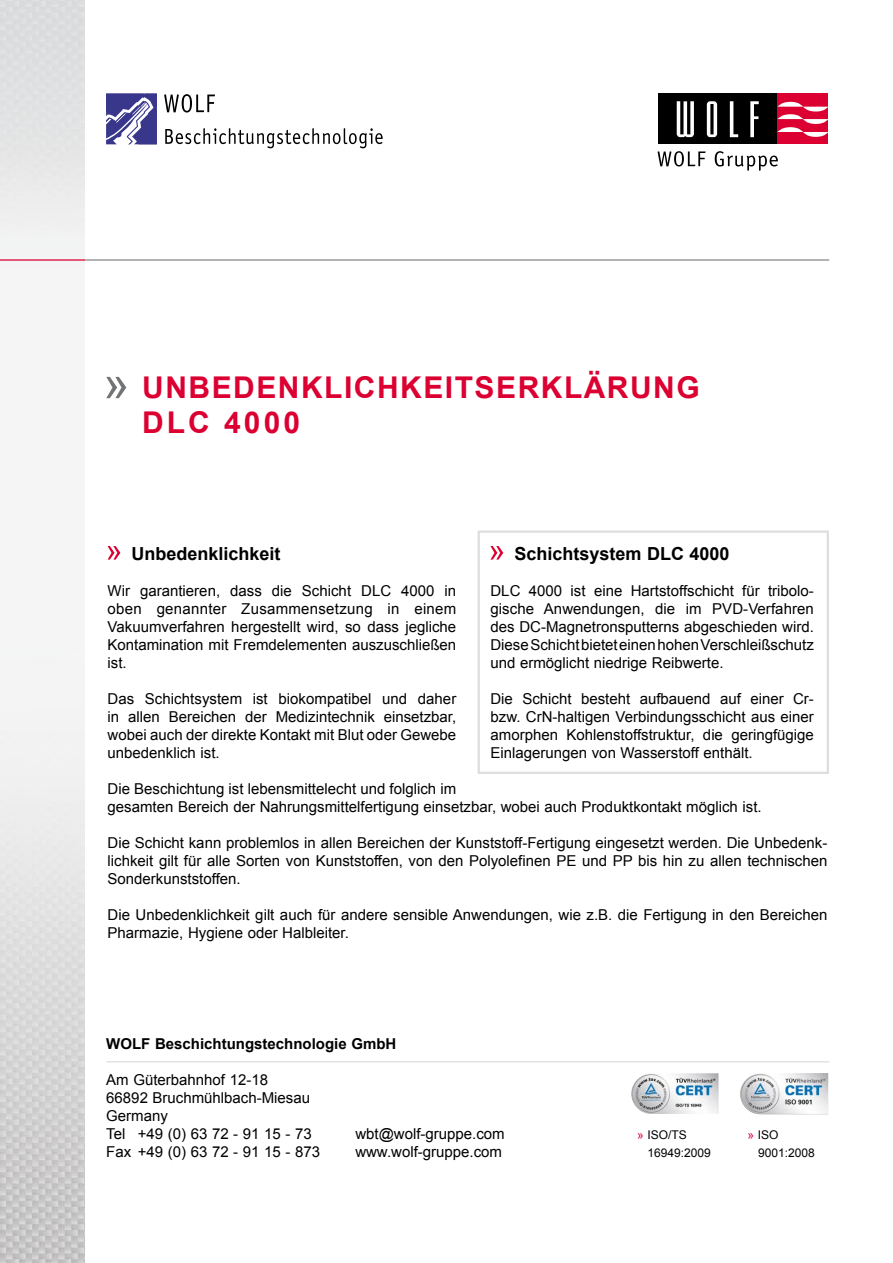
<style>
.page{position:relative;width:893px;height:1263px;background:#fff}
.page>*{position:absolute;margin:0;border:0;box-sizing:border-box;transform-origin:0 0}
.t1{font:700 30px/34.5px "Arial";letter-spacing:.05em;color:#db0031}
.t2{font:700 18px "Arial";color:#000}
.t3{font:15px/18px "Arial";color:#000;text-align:justify}
.t4{font:700 15px "Arial";color:#000}
.t5{font:12px/18px "Arial";color:#000}
.s1{color:#db0031}
</style>
<div class="page">
<img style="left:0;top:0;width:85px;height:1263px">
<hr style="left:85px;top:259px;width:744px;height:2px;background:#88898b">
<hr style="left:0;top:259px;width:85px;height:2px;background:#db0031">
<svg style="left:106px;top:94px;width:51px;height:50px"></svg>
<svg style="left:164px;top:94px;width:51px;height:19px"></svg>
<svg style="left:165px;top:128px;width:218px;height:20px"></svg>
<img style="left:631px;top:1073px;width:87px;height:41px">
<img style="left:740px;top:1073px;width:88px;height:41px">
<hr style="left:106px;top:1061px;width:723px;height:1px;background:#dddede">
<svg style="left:108px;top:546px;width:12px;height:14px"></svg>
<svg style="left:490px;top:546px;width:13px;height:14px"></svg>
<div style="left:478px;top:530px;width:351px;height:244px;border:2px solid #dddede"></div>
<svg style="left:106px;top:377px;width:20px;height:21px"></svg>
<div style="left:657px;top:94px;width:120px;height:50px;background:#000"></div>
<div style="left:777px;top:94px;width:51px;height:50px;background:#db0031"></div>
<svg style="left:677px;top:101px;width:17px;height:36px"></svg>
<svg style="left:707px;top:101px;width:10px;height:36px"></svg>
<svg style="left:730px;top:101px;width:8px;height:36px"></svg>
<svg style="left:750px;top:101px;width:9px;height:36px"></svg>
<svg style="left:778px;top:102px;width:50px;height:35px"></svg>
<svg style="left:658px;top:151px;width:48px;height:15px"></svg>
<svg style="left:715px;top:151px;width:63px;height:20px"></svg>
<h1 class="t1" style="left:142px;top:371px;width:554px">Unbedenklich keitserklärung<br>DLC 4000</h1>
<p class="t2" style="left:514px;top:541px;width:217px">Schichtsystem DLC 4000</p>
<p class="t3" style="left:490px;top:581px;width:325px">DLC 4000 ist eine Hartstoffschicht für tribolo&shy;gische Anwendungen, die im PVD-Verfahren des DC-Magnetronsputterns abgeschieden wird.<br>Diese Schicht bietet einen hohen Verschleißschutz und ermöglicht niedrige Reibwerte.</p>
<p class="t3" style="left:490px;top:689px;width:325px">Die Schicht besteht aufbauend auf einer Cr&shy;bzw. CrN-haltigen Verbindungsschicht aus einer amorphen Kohlenstoffstruktur, die geringfügige Einlagerungen von Wasserstoff enthält.</p>
<p class="t2" style="left:132px;top:541px;width:151px">Unbedenklichkeit</p>
<p class="t3" style="left:108px;top:581px;width:350px">Wir garantieren, dass die Schicht DLC 4000 in oben genannter Zusammensetzung in einem Vakuumverfahren hergestellt wird, so dass jegliche Kontamination mit Fremdelementen auszuschließen ist.</p>
<p class="t3" style="left:108px;top:689px;width:350px">Das Schichtsystem ist biokompatibel und daher in allen Bereichen der Medizintechnik einsetzbar, wobei auch der direkte Kontakt mit Blut oder Gewebe unbedenklich ist.</p>
<p class="t3" style="left:108px;top:779px;width:656px">Die Beschichtung ist lebensmittelecht und folglich im<br>gesamten Bereich der Nahrungsmittelfertigung einsetzbar, wobei auch Produktkontakt möglich ist.</p>
<p class="t3" style="left:108px;top:833px;width:721px">Die Schicht kann problemlos in allen Bereichen der Kunststoff-Fertigung eingesetzt werden. Die Unbedenk&shy;lichkeit gilt für alle Sorten von Kunststoffen, von den Polyolefinen PE und PP bis hin zu allen technischen Sonderkunststoffen.</p>
<p class="t3" style="left:108px;top:905px;width:721px">Die Unbedenklichkeit gilt auch für andere sensible Anwendungen, wie z.B. die Fertigung in den Bereichen<br>Pharmazie, Hygiene oder Halbleiter.</p>
<p class="t4" style="left:106px;top:1033px;width:292px">WOLF Beschichtungstechnologie GmbH</p>
<p class="t3" style="left:106px;top:1070px;width:207px;text-align:left">Am Güterbahnhof 12-18<br>66892 Bruchmühlbach-Miesau<br>Germany<br>Tel +49 (0) 63 72 - 91 15 - 73</p>
<p class="t3" style="left:355px;top:1124px;width:151px">wbt@wolf-gruppe.com</p>
<p class="t3" style="left:106px;top:1142px;width:215px">Fax +49 (0) 63 72 - 91 15 - 873</p>
<p class="t3" style="left:355px;top:1142px;width:148px">www.wolf-gruppe.com</p>
<p class="t5" style="left:647px;top:1126px;width:65px;text-indent:-10px"><span class="s1">»</span> ISO/TS<br>16949:2009</p>
<p class="t5" style="left:758px;top:1126px;width:58px;text-indent:-10px"><span class="s1">»</span> ISO<br>9001:2008</p>
</div>
